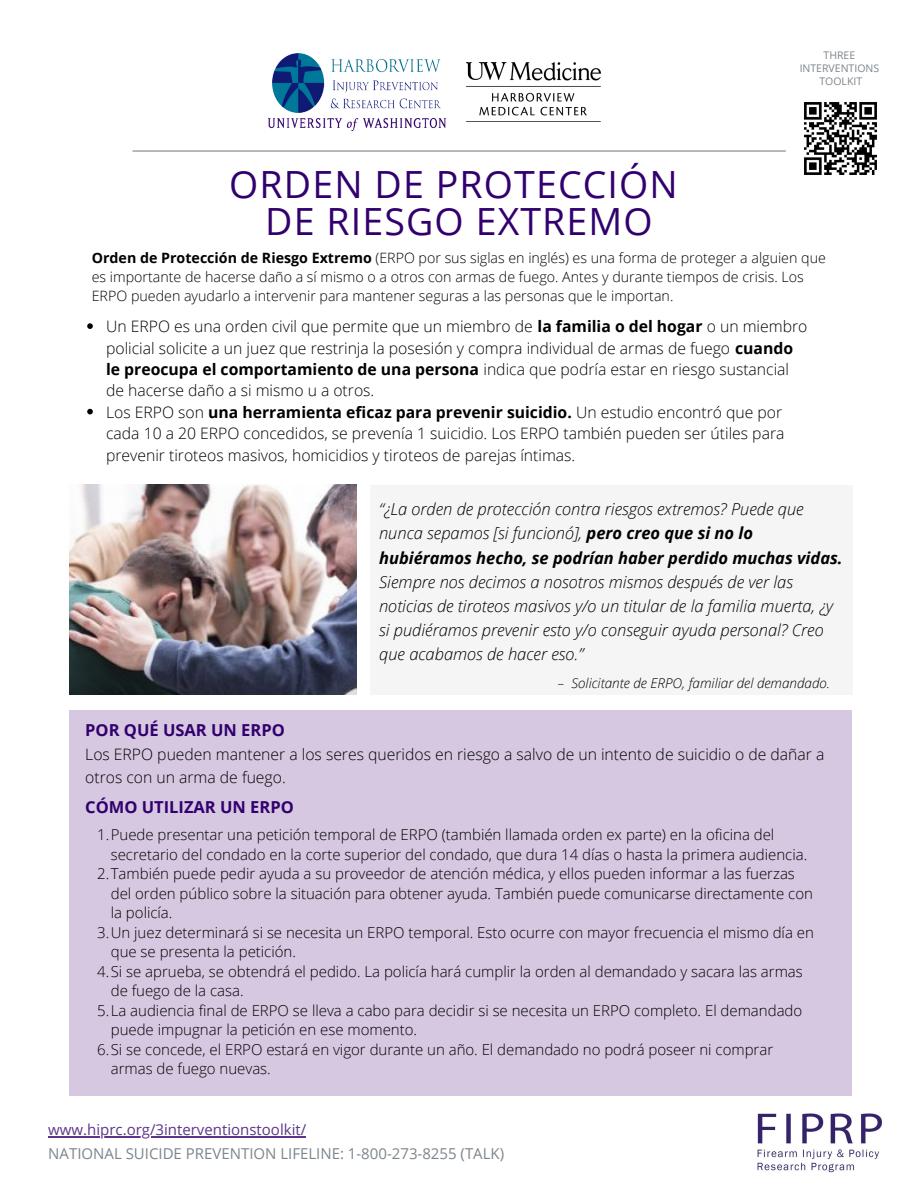
<style>
.page{position:relative;width:918px;height:1188px;background:#fff}
.page>*{position:absolute;margin:0;border:0;box-sizing:border-box;transform-origin:0 0}
.t1{font:37.5px "Open Sans";letter-spacing:.03em;color:#32006e}
.t2{font:italic 300 16.5px/24.2px "Open Sans";color:#000}
.t3{font:700 16.5px "Open Sans";color:#32006e}
.t4{font:300 15.75px/21.3px "Open Sans";color:#000}
.t5{font:300 15px/19.5px "Open Sans";color:#000}
.t6{font:15px "Open Sans";color:#7d858c}
.t7{font:15px "Open Sans";color:#5d348b}
.t8{font:300 14.25px/19.2px "Open Sans";color:#000}
.t9{font:italic 300 13.5px "Open Sans";color:#000}
.t10{font:10.5px "Open Sans";color:#7d858c}
.s1{font-weight:700}
</style>
<div class="page">
<img style="left:69px;top:485px;width:287px;height:209px">
<div style="left:371px;top:485px;width:482px;height:209px;background:#f5f5f5"></div>
<div style="left:70px;top:710px;width:782px;height:386px;background:#d6c8e1"></div>
<svg style="left:87px;top:323px;width:6px;height:6px"></svg>
<svg style="left:87px;top:409px;width:6px;height:5px"></svg>
<img style="left:467px;top:63px;width:134px;height:53px">
<img style="left:272px;top:54px;width:169px;height:58px">
<img style="left:269px;top:118px;width:176px;height:13px">
<hr style="left:133px;top:150px;width:652px;height:2px;background:#7d858c">
<img style="left:804px;top:102px;width:73px;height:73px">
<img style="left:758px;top:1113px;width:123px;height:60px">
<hr style="left:48px;top:1137px;width:258px;height:1px;background:#5d348b">
<p class="t10" style="left:824px;top:48px;width:33px">THREE</p>
<p class="t10" style="left:800px;top:61px;width:81px">INTERVENTIONS</p>
<p class="t10" style="left:819px;top:74px;width:44px">TOOLKIT</p>
<p class="t1" style="left:229px;top:158px;width:450px">ORDEN DE PROTECCIÓN</p>
<p class="t1" style="left:265px;top:195px;width:389px">DE RIESGO EXTREMO</p>
<p class="t8" style="left:92px;top:247px;width:736px"><span class="s1">Orden de Protección de Riesgo Extremo</span> (ERPO por sus siglas en inglés) es una forma de proteger a alguien que es importante de hacerse daño a sí mismo o a otros con armas de fuego. Antes y durante tiempos de crisis. Los<br>ERPO pueden ayudarlo a intervenir para mantener seguras a las personas que le importan.</p>
<p class="t4" style="left:106px;top:316px;width:703px">Un ERPO es una orden civil que permite que un miembro de <span class="s1">la familia o del hogar</span> o un miembro policial solicite a un juez que restrinja la posesión y compra individual de armas de fuego <span class="s1">cuando le preocupa el comportamiento de una persona</span> indica que podría estar en riesgo sustancial de hacerse daño a si mismo u a otros.</p>
<p class="t4" style="left:106px;top:401px;width:680px">Los ERPO son <span class="s1">una herramienta eficaz para prevenir suicidio.</span> Un estudio encontró que por cada 10 a 20 ERPO concedidos, se prevenía 1 suicidio. Los ERPO también pueden ser útiles para prevenir tiroteos masivos, homicidios y tiroteos de parejas íntimas.</p>
<p class="t2" style="left:379px;top:497px;width:465px">“¿La orden de protección contra riesgos extremos? Puede que nunca sepamos [si funcionó], <span class="s1">pero creo que si no lo hubiéramos hecho, se podrían haber perdido muchas vidas.<br></span>Siempre nos decimos a nosotros mismos después de ver las noticias de tiroteos masivos y/o un titular de la familia muerta, ¿y si pudiéramos prevenir esto y/o conseguir ayuda personal? Creo que acabamos de hacer eso.”</p>
<p class="t9" style="left:558px;top:674px;width:274px">– Solicitante de ERPO, familiar del demandado.</p>
<p class="t3" style="left:85px;top:719px;width:201px">POR QUÉ USAR UN ERPO</p>
<p class="t4" style="left:85px;top:742px;width:741px;line-height:23.7px">Los ERPO pueden mantener a los seres queridos en riesgo a salvo de un intento de suicidio o de dañar a otros con un arma de fuego.</p>
<p class="t3" style="left:85px;top:795px;width:210px">CÓMO UTILIZAR UN ERPO</p>
<p class="t5" style="left:111px;top:825px;width:698px;text-indent:-14px">1.Puede presentar una petición temporal de ERPO (también llamada orden ex parte) en la oficina del secretario del condado en la corte superior del condado, que dura 14 días o hasta la primera audiencia.</p>
<p class="t5" style="left:111px;top:864px;width:704px;text-indent:-14px">2.También puede pedir ayuda a su proveedor de atención médica, y ellos pueden informar a las fuerzas del orden público sobre la situación para obtener ayuda. También puede comunicarse directamente con la policía.</p>
<p class="t5" style="left:111px;top:922px;width:705px;text-indent:-14px">3.Un juez determinará si se necesita un ERPO temporal. Esto ocurre con mayor frecuencia el mismo día en que se presenta la petición.</p>
<p class="t5" style="left:111px;top:961px;width:694px;text-indent:-14px">4.Si se aprueba, se obtendrá el pedido. La policía hará cumplir la orden al demandado y sacara las armas de fuego de la casa.</p>
<p class="t5" style="left:111px;top:1000px;width:693px;text-indent:-14px">5.La audiencia final de ERPO se lleva a cabo para decidir si se necesita un ERPO completo. El demandado puede impugnar la petición en ese momento.</p>
<p class="t5" style="left:111px;top:1039px;width:664px;text-indent:-14px">6.Si se concede, el ERPO estará en vigor durante un año. El demandado no podrá poseer ni comprar armas de fuego nuevas.</p>
<p class="t7" style="left:48px;top:1119px;width:259px">www.hiprc.org/3interventionstoolkit/</p>
<p class="t6" style="left:48px;top:1143px;width:457px">NATIONAL SUICIDE PREVENTION LIFELINE: 1-800-273-8255 (TALK)</p>
</div>
